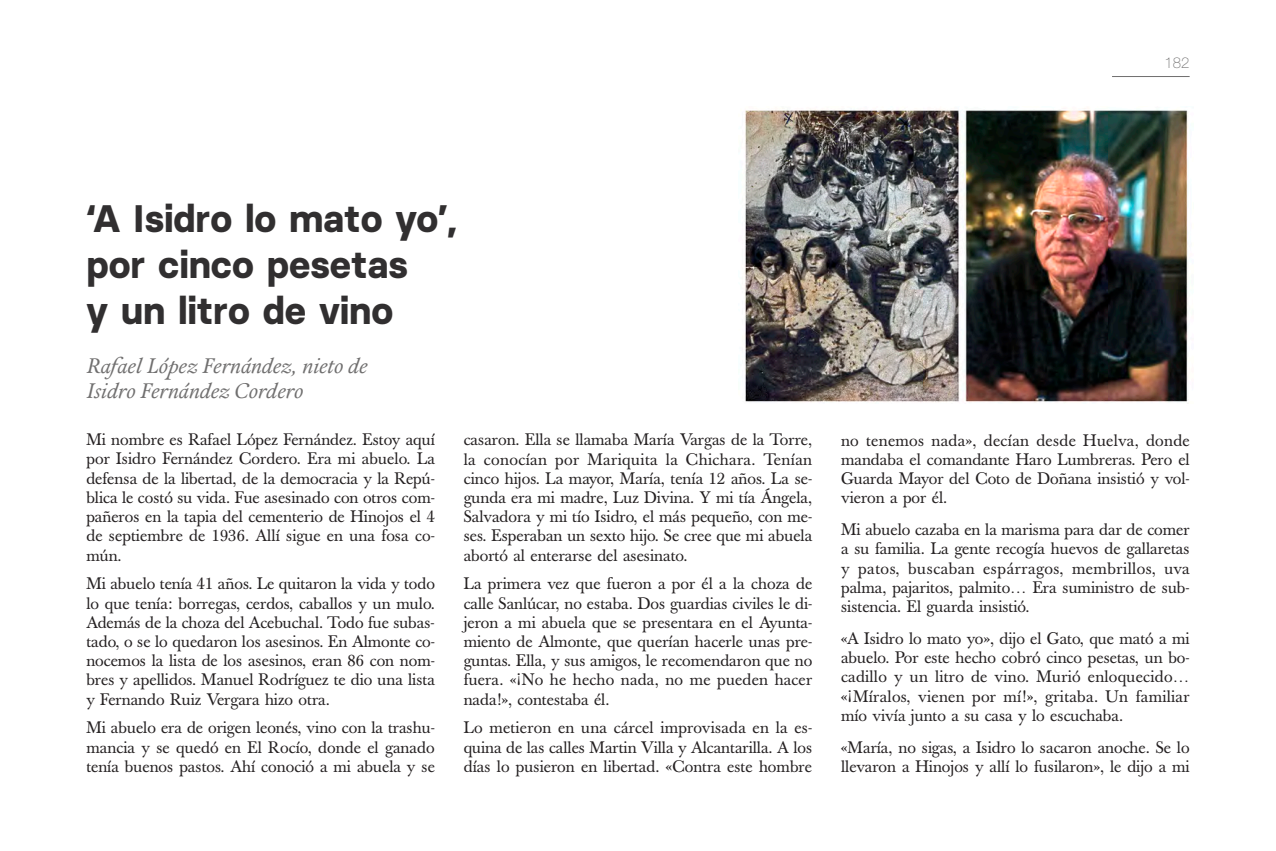
<style>
.page{position:relative;width:1276px;height:851px;background:#fff}
.page>*{position:absolute;margin:0;border:0;box-sizing:border-box;transform-origin:0 0}
.t1{font:700 38.25px/45.9px "Basier Square";color:#312f30}
.t2{font:italic 21px/25.2px "Calendas Plus";color:#706f6f}
.t3{font:16.5px/19.2px "Baskerville Book Pro";color:#231f20;text-align:justify}
.t4{font:100 15px "Helvetica Neue LT Std";color:#706f6f}
</style>
<div class="page">
<hr style="left:1112px;top:76px;width:77px;height:1px;background:#706f6f">
<img style="left:744px;top:110px;width:444px;height:293px">
<p class="t4" style="left:1164px;top:54px;width:27px">182</p>
<h1 class="t1" style="left:86px;top:195px;width:372px">‘A Isidro lo mato yo’, por cinco pesetas<br>y un litro de vino</h1>
<p class="t2" style="left:86px;top:352px;width:283px">Rafael López Fernández, nieto de<br>Isidro Fernández Cordero</p>
<p class="t3" style="left:86px;top:430px;width:350px">Mi nombre es Rafael López Fernández. Estoy aquí por Isidro Fernández Cordero. Era mi abuelo. La defensa de la libertad, de la democracia y la Repú&shy;blica le costó su vida. Fue asesinado con otros com&shy;pañeros en la tapia del cementerio de Hinojos el 4 de septiembre de 1936. Allí sigue en una fosa co&shy;mún.</p>
<p class="t3" style="left:86px;top:574px;width:350px">Mi abuelo tenía 41 años. Le quitaron la vida y todo lo que tenía: borregas, cerdos, caballos y un mulo.<br>Además de la choza del Acebuchal. Todo fue subas&shy;tado, o se lo quedaron los asesinos. En Almonte co&shy;nocemos la lista de los asesinos, eran 86 con nom&shy;bres y apellidos. Manuel Rodríguez te dio una lista y Fernando Ruiz Vergara hizo otra.</p>
<p class="t3" style="left:86px;top:718px;width:350px">Mi abuelo era de origen leonés, vino con la trashu&shy;mancia y se quedó en El Rocío, donde el ganado tenía buenos pastos. Ahí conoció a mi abuela y se</p>
<p class="t3" style="left:464px;top:430px;width:350px">casaron. Ella se llamaba María Vargas de la Torre, la conocían por Mariquita la Chichara. Tenían cinco hijos. La mayor, María, tenía 12 años. La se&shy;gunda era mi madre, Luz Divina. Y mi tía Ángela, Salvadora y mi tío Isidro, el más pequeño, con me&shy;ses. Esperaban un sexto hijo. Se cree que mi abuela abortó al enterarse del asesinato.</p>
<p class="t3" style="left:464px;top:574px;width:350px">La primera vez que fueron a por él a la choza de calle Sanlúcar, no estaba. Dos guardias civiles le di&shy;jeron a mi abuela que se presentara en el Ayunta&shy;miento de Almonte, que querían hacerle unas pre&shy;guntas. Ella, y sus amigos, le recomendaron que no fuera. «¡No he hecho nada, no me pueden hacer nada!», contestaba él.</p>
<p class="t3" style="left:464px;top:718px;width:350px">Lo metieron en una cárcel improvisada en la es&shy;quina de las calles Martin Villa y Alcantarilla. A los días lo pusieron en libertad. «Contra este hombre</p>
<p class="t3" style="left:841px;top:430px;width:350px">no tenemos nada», decían desde Huelva, donde mandaba el comandante Haro Lumbreras. Pero el Guarda Mayor del Coto de Doñana insistió y vol&shy;vieron a por él.</p>
<p class="t3" style="left:841px;top:520px;width:350px">Mi abuelo cazaba en la marisma para dar de comer a su familia. La gente recogía huevos de gallaretas y patos, buscaban espárragos, membrillos, uva palma, pajaritos, palmito… Era suministro de sub&shy;sistencia. El guarda insistió.</p>
<p class="t3" style="left:841px;top:628px;width:350px">«A Isidro lo mato yo», dijo el Gato, que mató a mi abuelo. Por este hecho cobró cinco pesetas, un bo&shy;cadillo y un litro de vino. Murió enloquecido… «¡Míralos, vienen por mí!», gritaba. Un familiar mío vivía junto a su casa y lo escuchaba.</p>
<p class="t3" style="left:841px;top:737px;width:350px">«María, no sigas, a Isidro lo sacaron anoche. Se lo llevaron a Hinojos y allí lo fusilaron», le dijo a mi</p>
</div>
